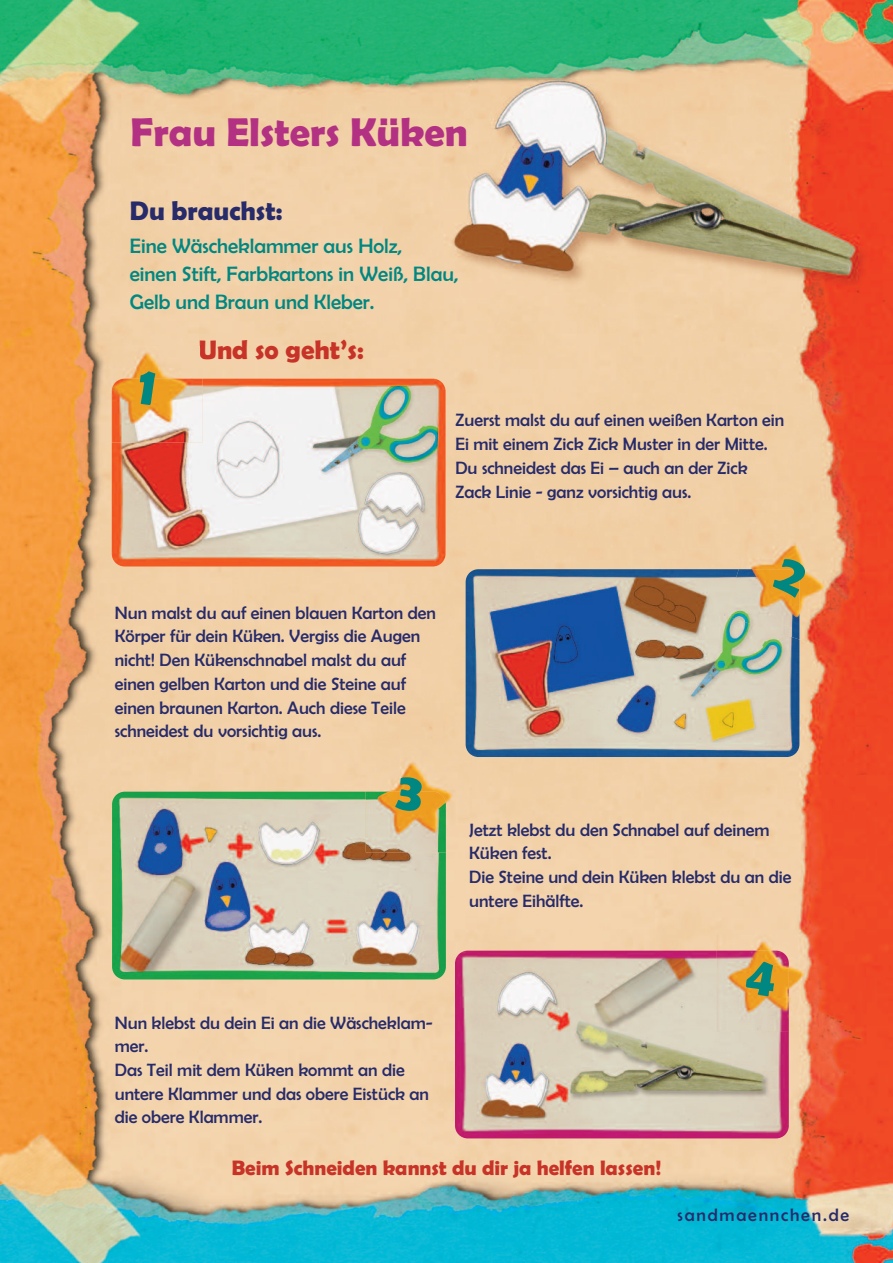
<style>
.page{position:relative;width:893px;height:1263px;background:#fff}
.page>*{position:absolute;margin:0;border:0;box-sizing:border-box;transform-origin:0 0}
.t1{font:700 40.5px "Berlin Sans FB Demi";color:#b33182}
.t2{font:700 27px "Berlin Sans FB Demi";color:#c83328}
.t3{font:700 27px "Berlin Sans FB Demi";color:#272b6a}
.t4{font:21px/27.8px "Berlin Sans FB";color:#008781}
.t5{font:700 21px "Berlin Sans FB Demi";color:#c83328}
.t6{font:18px/23.7px "Berlin Sans FB";color:#272b6a}
.t7{font:18px "Berlin Sans FB";letter-spacing:.1em;color:#272b6a}
</style>
<div class="page">
<img style="left:0;top:0;width:893px;height:1263px">
<img style="left:112px;top:379px;width:334px;height:187px">
<img style="left:466px;top:569px;width:333px;height:188px">
<img style="left:112px;top:792px;width:334px;height:187px">
<img style="left:101px;top:346px;width:102px;height:96px">
<svg style="left:200px;top:346px;width:3px;height:13px"></svg>
<img style="left:112px;top:379px;width:91px;height:63px">
<img style="left:455px;top:951px;width:334px;height:187px">
<img style="left:717px;top:934px;width:102px;height:98px">
<img style="left:717px;top:951px;width:72px;height:81px">
<img style="left:739px;top:523px;width:115px;height:125px">
<img style="left:724px;top:569px;width:75px;height:70px">
<img style="left:366px;top:756px;width:106px;height:96px">
<img style="left:366px;top:792px;width:80px;height:60px">
<img style="left:425px;top:8px;width:468px;height:378px">
<img style="left:433px;top:16px;width:460px;height:349px">
<svg style="left:137px;top:370px;width:19px;height:35px"></svg>
<svg style="left:745px;top:959px;width:32px;height:38px"></svg>
<svg style="left:771px;top:556px;width:39px;height:42px;background:#eea331"></svg>
<svg style="left:395px;top:776px;width:29px;height:36px"></svg>
<h1 class="t1" style="left:131px;top:109px;width:339px">Frau Elsters Küken</h1>
<h2 class="t3" style="left:130px;top:195px;width:154px">Du brauchst:</h2>
<p class="t4" style="left:130px;top:232px;width:330px">Eine Wäscheklammer aus Holz,<br>einen Stift, Farbkartons in Weiß, Blau,<br>Gelb und Braun und Kleber.</p>
<h2 class="t2" style="left:199px;top:334px;width:167px">Und so geht’s:</h2>
<p class="t6" style="left:455px;top:408px;width:330px">Zuerst malst du auf einen weißen Karton ein Ei mit einem Zick Zick Muster in der Mitte.<br>Du schneidest das Ei – auch an der Zick Zack Linie - ganz vorsichtig aus.</p>
<p class="t6" style="left:115px;top:601px;width:323px">Nun malst du auf einen blauen Karton den Körper für dein Küken. Vergiss die Augen nicht! Den Kükenschnabel malst du auf einen gelben Karton und die Steine auf einen braunen Karton. Auch diese Teile schneidest du vorsichtig aus.</p>
<p class="t6" style="left:469px;top:817px;width:324px">Jetzt klebst du den Schnabel auf deinem<br>Küken fest.<br>Die Steine und dein Küken klebst du an die untere Eihälfte.</p>
<p class="t6" style="left:115px;top:1010px;width:319px">Nun klebst du dein Ei an die Wäscheklam&shy;mer.<br>Das Teil mit dem Küken kommt an die untere Klammer und das obere Eistück an die obere Klammer.</p>
<p class="t5" style="left:232px;top:1155px;width:431px">Beim Schneiden kannst du dir ja helfen lassen!</p>
<p class="t7" style="left:678px;top:1204px;width:173px">sandmaennchen.de</p>
</div>
